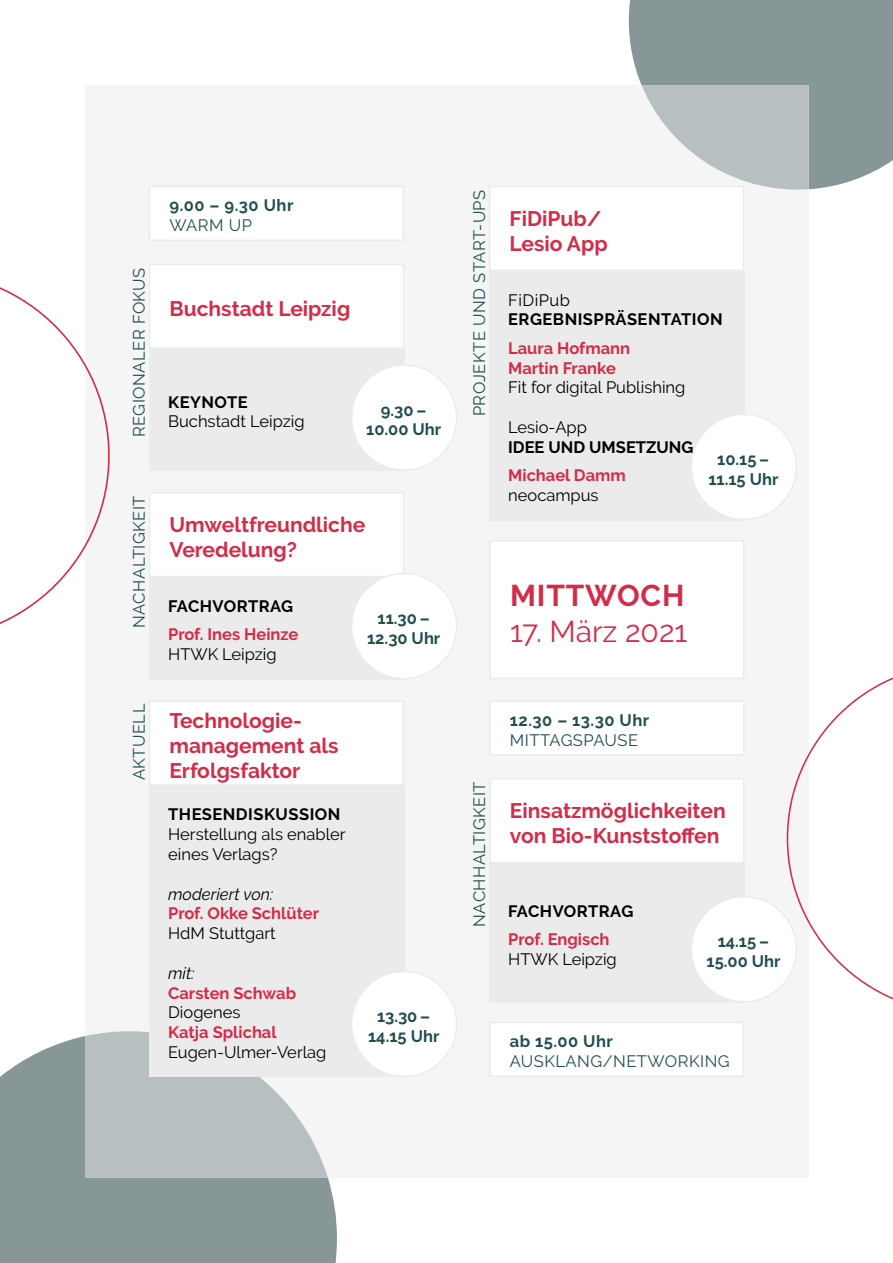
<style>
.page{position:relative;width:893px;height:1263px;background:#fff}
.page>*{position:absolute;margin:0;border:0;box-sizing:border-box;transform-origin:0 0}
.t1{font:30px "Raleway";color:#d32c49}
.t2{font:700 30px "Raleway";letter-spacing:.03em;color:#d32c49}
.t3{font:700 21px/25.2px "Raleway";color:#d32c49}
.t4{font:16.5px/19.8px "Raleway";color:#000}
.t5{font:16.5px "Raleway";letter-spacing:.03em;color:#224e4e}
.t6{font:700 16.5px/19.8px "Raleway";color:#d32c49}
.t7{font:700 16.5px/19.8px "Raleway";color:#224e4e;text-align:center}
.t8{font:700 16.5px "Raleway";letter-spacing:.03em;color:#000}
.t9{font:italic 16.5px "Raleway";color:#000}
.t10{font:700 16.5px "Raleway";color:#000}
.t11{font:700 16.5px "Raleway";letter-spacing:.03em;color:#224e4e}
.t12{font:16.5px "Raleway";letter-spacing:.03em;color:#000}
</style>
<div class="page">
<div style="left:629px;top:0;width:264px;height:189px;background:#879798"></div>
<div style="left:0;top:1036px;width:337px;height:227px;background:#879798"></div>
<div style="left:148px;top:85px;width:649px;height:1093px;background:#f5f5f5"></div>
<svg style="left:641px;top:85px;width:168px;height:105px"></svg>
<svg style="left:85px;top:1031px;width:243px;height:147px"></svg>
<svg style="left:0;top:287px;width:110px;height:337px"></svg>
<div style="left:150px;top:187px;width:253px;height:53px;background:#fff"></div>
<div style="left:149px;top:186px;width:255px;height:55px;border:2px solid #ebebeb"></div>
<div style="left:490px;top:701px;width:254px;height:54px;background:#fff"></div>
<div style="left:489px;top:700px;width:256px;height:56px;border:2px solid #ebebeb"></div>
<div style="left:490px;top:1022px;width:253px;height:54px;background:#fff"></div>
<div style="left:489px;top:1022px;width:255px;height:55px;border:2px solid #ebebeb"></div>
<div style="left:150px;top:264px;width:253px;height:84px;background:#fff"></div>
<div style="left:149px;top:264px;width:255px;height:85px;border:1px solid #ebebeb"></div>
<div style="left:149px;top:349px;width:255px;height:121px;background:#ebebeb"></div>
<div style="left:352px;top:365px;width:105px;height:105px;background:#fff;border-radius:50%"></div>
<div style="left:490px;top:187px;width:253px;height:83px;background:#fff"></div>
<div style="left:489px;top:186px;width:255px;height:85px;border:1px solid #ebebeb"></div>
<div style="left:489px;top:271px;width:255px;height:249px;background:#ebebeb"></div>
<div style="left:691px;top:414px;width:105px;height:105px;background:#fff;border-radius:50%"></div>
<div style="left:150px;top:493px;width:253px;height:83px;background:#fff"></div>
<div style="left:149px;top:492px;width:255px;height:85px;border:1px solid #ebebeb"></div>
<div style="left:149px;top:577px;width:255px;height:102px;background:#ebebeb"></div>
<div style="left:352px;top:573px;width:105px;height:105px;background:#fff;border-radius:50%"></div>
<div style="left:150px;top:701px;width:253px;height:84px;background:#fff"></div>
<div style="left:149px;top:700px;width:255px;height:86px;border:1px solid #ebebeb"></div>
<div style="left:149px;top:786px;width:255px;height:291px;background:#ebebeb"></div>
<div style="left:352px;top:971px;width:105px;height:105px;background:#fff;border-radius:50%"></div>
<div style="left:490px;top:779px;width:254px;height:83px;background:#fff"></div>
<div style="left:489px;top:778px;width:255px;height:85px;border:1px solid #ebebeb"></div>
<div style="left:489px;top:863px;width:255px;height:139px;background:#ebebeb"></div>
<div style="left:691px;top:897px;width:105px;height:105px;background:#fff;border-radius:50%"></div>
<div style="left:490px;top:541px;width:254px;height:137px;background:#fff"></div>
<div style="left:489px;top:540px;width:255px;height:139px;border:2px solid #ebebeb"></div>
<svg style="left:787px;top:663px;width:106px;height:350px"></svg>
<p class="t5" style="left:129px;top:437px;width:171px;rotate:-90deg">REGIONALER FOKUS</p>
<p class="t5" style="left:129px;top:628px;width:134px;rotate:-90deg">NACHALTIGKEIT</p>
<p class="t7" style="left:169px;top:196px;width:125px">9.00 – 9.30 Uhr</p>
<p class="t5" style="left:169px;top:216px;width:84px">WARM UP</p>
<p class="t3" style="left:170px;top:296px;width:182px">Buchstadt Leipzig</p>
<p class="t8" style="left:168px;top:392px;width:81px">KEYNOTE</p>
<p class="t4" style="left:168px;top:411px;width:138px">Buchstadt Leipzig</p>
<p class="t7" style="left:366px;top:400px;width:76px">9.30 –<br>10.00 Uhr</p>
<p class="t3" style="left:170px;top:512px;width:197px">Umweltfreundliche<br>Veredelung?</p>
<p class="t8" style="left:168px;top:597px;width:127px">FACHVORTRAG</p>
<p class="t6" style="left:168px;top:624px;width:132px">Prof. Ines Heinze</p>
<p class="t4" style="left:168px;top:644px;width:110px">HTWK Leipzig</p>
<p class="t7" style="left:367px;top:608px;width:75px">11.30 –<br>12.30 Uhr</p>
<p class="t5" style="left:129px;top:780px;width:78px;rotate:-90deg">AKTUELL</p>
<p class="t3" style="left:169px;top:708px;width:171px">Technologie&shy;management als<br>Erfolgsfaktor</p>
<p class="t8" style="left:168px;top:805px;width:174px">THESENDISKUSSION</p>
<p class="t4" style="left:168px;top:824px;width:179px">Herstellung als enabler eines Verlags?</p>
<p class="t9" style="left:168px;top:884px;width:106px">moderiert von:</p>
<p class="t6" style="left:168px;top:904px;width:152px">Prof. Okke Schlüter</p>
<p class="t4" style="left:168px;top:923px;width:109px">HdM Stuttgart</p>
<p class="t9" style="left:168px;top:963px;width:28px">mit:</p>
<p class="t6" style="left:168px;top:983px;width:130px">Carsten Schwab</p>
<p class="t4" style="left:168px;top:1002px;width:74px">Diogenes</p>
<p class="t6" style="left:168px;top:1022px;width:110px">Katja Splichal</p>
<p class="t4" style="left:168px;top:1042px;width:160px">Eugen-Ulmer-Verlag</p>
<p class="t7" style="left:368px;top:1006px;width:73px">13.30 –<br>14.15 Uhr</p>
<p class="t5" style="left:470px;top:416px;width:228px;rotate:-90deg">PROJEKTE UND START-UPS</p>
<p class="t3" style="left:510px;top:206px;width:100px">FiDiPub/<br>Lesio App</p>
<p class="t12" style="left:508px;top:290px;width:63px">FiDiPub</p>
<p class="t8" style="left:508px;top:310px;width:216px">ERGEBNISPRÄSENTATION</p>
<p class="t6" style="left:508px;top:338px;width:123px">Laura Hofmann<br>Martin Franke</p>
<p class="t4" style="left:508px;top:378px;width:179px">Fit for digital Publishing</p>
<p class="t4" style="left:508px;top:417px;width:80px">Lesio-App</p>
<p class="t10" style="left:508px;top:437px;width:187px">IDEE UND UMSETZUNG</p>
<p class="t6" style="left:508px;top:465px;width:119px">Michael Damm</p>
<p class="t4" style="left:508px;top:485px;width:92px">neocampus</p>
<p class="t7" style="left:708px;top:449px;width:71px">10.15 –<br>11.15 Uhr</p>
<h1 class="t2" style="left:510px;top:578px;width:176px">MITTWOCH</h1>
<h1 class="t1" style="left:510px;top:614px;width:179px">17. März 2021</h1>
<p class="t5" style="left:470px;top:927px;width:147px;rotate:-90deg">NACHHALTIGKEIT</p>
<p class="t11" style="left:510px;top:711px;width:141px">12.30 – 13.30 Uhr</p>
<p class="t5" style="left:510px;top:730px;width:130px">MITTAGSPAUSE</p>
<p class="t3" style="left:510px;top:798px;width:217px">Einsatzmöglichkeiten von Bio-Kunststoffen</p>
<p class="t8" style="left:508px;top:901px;width:127px">FACHVORTRAG</p>
<p class="t6" style="left:508px;top:929px;width:103px">Prof. Engisch</p>
<p class="t4" style="left:508px;top:949px;width:110px">HTWK Leipzig</p>
<p class="t7" style="left:706px;top:931px;width:75px">14.15 –<br>15.00 Uhr</p>
<p class="t7" style="left:510px;top:1031px;width:105px">ab 15.00 Uhr</p>
<p class="t5" style="left:510px;top:1052px;width:222px">AUSKLANG/NETWORKING</p>
</div>
